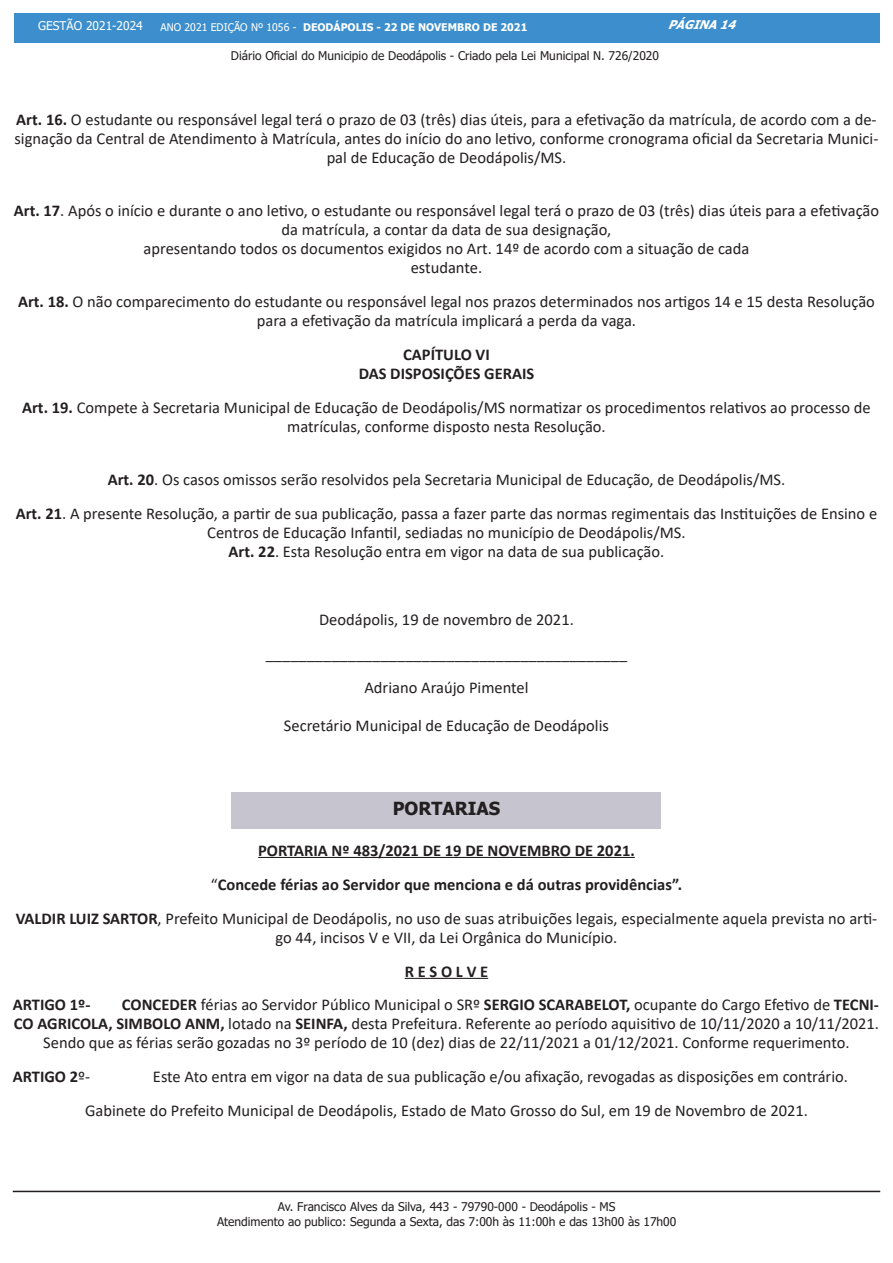
<style>
.page{position:relative;width:893px;height:1263px;background:#fff}
.page>*{position:absolute;margin:0;border:0;box-sizing:border-box;transform-origin:0 0}
.t1{font:700 18px "Tahoma";color:#231f20}
.t2{font:16.5px/19px "Calibri";color:#231f20;text-align:center}
.t3{font:700 16.5px/18.9px "Calibri";color:#231f20;text-align:center}
.t4{font:12px/14.4px "Tahoma";color:#231f20;text-align:center}
.t5{font:12px "Tahoma";color:#fff}
.t6{font:italic 700 12px "Tahoma";color:#fff}
.t7{font:700 10.5px "Tahoma";color:#fff}
.s1{font-weight:400}
.s2{font-weight:700}
</style>
<div class="page">
<div style="left:14px;top:14px;width:865px;height:29px;background:#3c8ecc"></div>
<hr style="left:13px;top:1191px;width:867px;height:1px;background:#231f20">
<hr style="left:258px;top:857px;width:377px;height:1px;background:#231f20">
<hr style="left:405px;top:978px;width:83px;height:1px;background:#231f20">
<div style="left:232px;top:792px;width:429px;height:36px;background:#c6c4cf"></div>
<p class="t5" style="left:38px;top:18px;width:106px">GESTÃO 2021-2024</p>
<p class="t7" style="left:161px;top:20px;width:368px"><span class="s1">ANO 2021 EDIÇÃO Nº 1056 -</span> DEODÁPOLIS - 22 DE NOVEMBRO DE 2021</p>
<p class="t6" style="left:668px;top:16px;width:75px">PÁGINA14</p>
<p class="t4" style="left:231px;top:49px;width:430px">Diário Oficial do Municipio de Deodápolis - Criado pela Lei Municipal N. 726/2020</p>
<p class="t2" style="left:15px;top:110px;width:865px"><span class="s2">Art. 16.</span> O estudante ou responsável legal terá o prazo de 03 (três) dias úteis, para a efetivação da matrícula, de acordo com a de&shy;signação da Central de Atendimento à Matrícula, antes do início do ano letivo, conforme cronograma oficial da Secretaria Munici&shy;pal de Educação de Deodápolis/MS.</p>
<p class="t2" style="left:14px;top:200px;width:867px"><span class="s2">Art. 17</span>. Após o início e durante o ano letivo, o estudante ou responsável legal terá o prazo de 03 (três) dias úteis para a efetivação da matrícula, a contar da data de sua designação,<br>apresentando todos os documentos exigidos no Art. 14º de acordo com a situação de cada<br>estudante.</p>
<p class="t2" style="left:18px;top:291px;width:858px"><span class="s2">Art. 18.</span> O não comparecimento do estudante ou responsável legal nos prazos determinados nos artigos 14 e 15 desta Resolução para a efetivação da matrícula implicará a perda da vaga.</p>
<p class="t3" style="left:359px;top:345px;width:177px">CAPÍTULO VI<br>DAS DISPOSIÇÕES GERAIS</p>
<p class="t2" style="left:22px;top:397px;width:850px"><span class="s2">Art. 19.</span> Compete à Secretaria Municipal de Educação de Deodápolis/MS normatizar os procedimentos relativos ao processo de matrículas, conforme disposto nesta Resolução.</p>
<p class="t2" style="left:108px;top:469px;width:679px"><span class="s2">Art. 20</span>. Os casos omissos serão resolvidos pela Secretaria Municipal de Educação, de Deodápolis/MS.</p>
<p class="t2" style="left:16px;top:503px;width:863px"><span class="s2">Art. 21</span>. A presente Resolução, a partir de sua publicação, passa a fazer parte das normas regimentais das Instituições de Ensino e<br>Centros de Educação Infantil, sediadas no município de Deodápolis/MS.<br><span class="s2">Art. 22</span>. Esta Resolução entra em vigor na data de sua publicação.</p>
<p class="t2" style="left:319px;top:609px;width:256px">Deodápolis, 19 de novembro de 2021.</p>
<p class="t2" style="left:266px;top:643px;width:363px">____________________________________________</p>
<p class="t2" style="left:364px;top:677px;width:166px">Adriano Araújo Pimentel</p>
<p class="t2" style="left:284px;top:715px;width:326px">Secretário Municipal de Educação de Deodápolis</p>
<p class="t1" style="left:393px;top:796px;width:109px">PORTARIAS</p>
<p class="t3" style="left:258px;top:840px;width:378px">PORTARIA Nº 483/2021 DE 19 DE NOVEMBRO DE 2021.</p>
<p class="t3" style="left:211px;top:874px;width:473px"><span class="s1">“</span>Concede férias ao Servidor que menciona e dá outras providências”.</p>
<p class="t2" style="left:16px;top:908px;width:863px"><span class="s2">VALDIR LUIZ SARTOR</span>, Prefeito Municipal de Deodápolis, no uso de suas atribuições legais, especialmente aquela prevista no arti&shy;go 44, incisos V e VII, da Lei Orgânica do Município.</p>
<p class="t3" style="left:405px;top:961px;width:85px">R E S O L V E</p>
<p class="t3" style="left:13px;top:995px;width:79px">ARTIGO 1º-</p>
<p class="t2" style="left:122px;top:995px;width:758px"><span class="s2">CONCEDER</span> férias ao Servidor Público Municipal o SRº <span class="s2">SERGIO SCARABELOT,</span> ocupante do Cargo Efetivo de <span class="s2">TECNI-</span></p>
<p class="t2" style="left:14px;top:1014px;width:866px"><span class="s2">CO AGRICOLA, SIMBOLO ANM,</span> lotado na <span class="s2">SEINFA,</span> desta Prefeitura. Referente ao período aquisitivo de 10/11/2020 a 10/11/2021.</p>
<p class="t2" style="left:43px;top:1033px;width:808px">Sendo que as férias serão gozadas no 3º período de 10 (dez) dias de 22/11/2021 a 01/12/2021. Conforme requerimento.</p>
<p class="t3" style="left:13px;top:1067px;width:79px">ARTIGO 2<span class="s1">º-</span></p>
<p class="t2" style="left:153px;top:1067px;width:696px">Este Ato entra em vigor na data de sua publicação e/ou afixação, revogadas as disposições em contrário.</p>
<p class="t2" style="left:85px;top:1101px;width:724px">Gabinete do Prefeito Municipal de Deodápolis, Estado de Mato Grosso do Sul, em 19 de Novembro de 2021.</p>
<p class="t4" style="left:217px;top:1200px;width:461px">Av. Francisco Alves da Silva, 443 - 79790-000 - Deodápolis - MS<br>Atendimento ao publico: Segunda a Sexta, das 7:00h às 11:00h e das 13h00 às 17h00</p>
</div>
